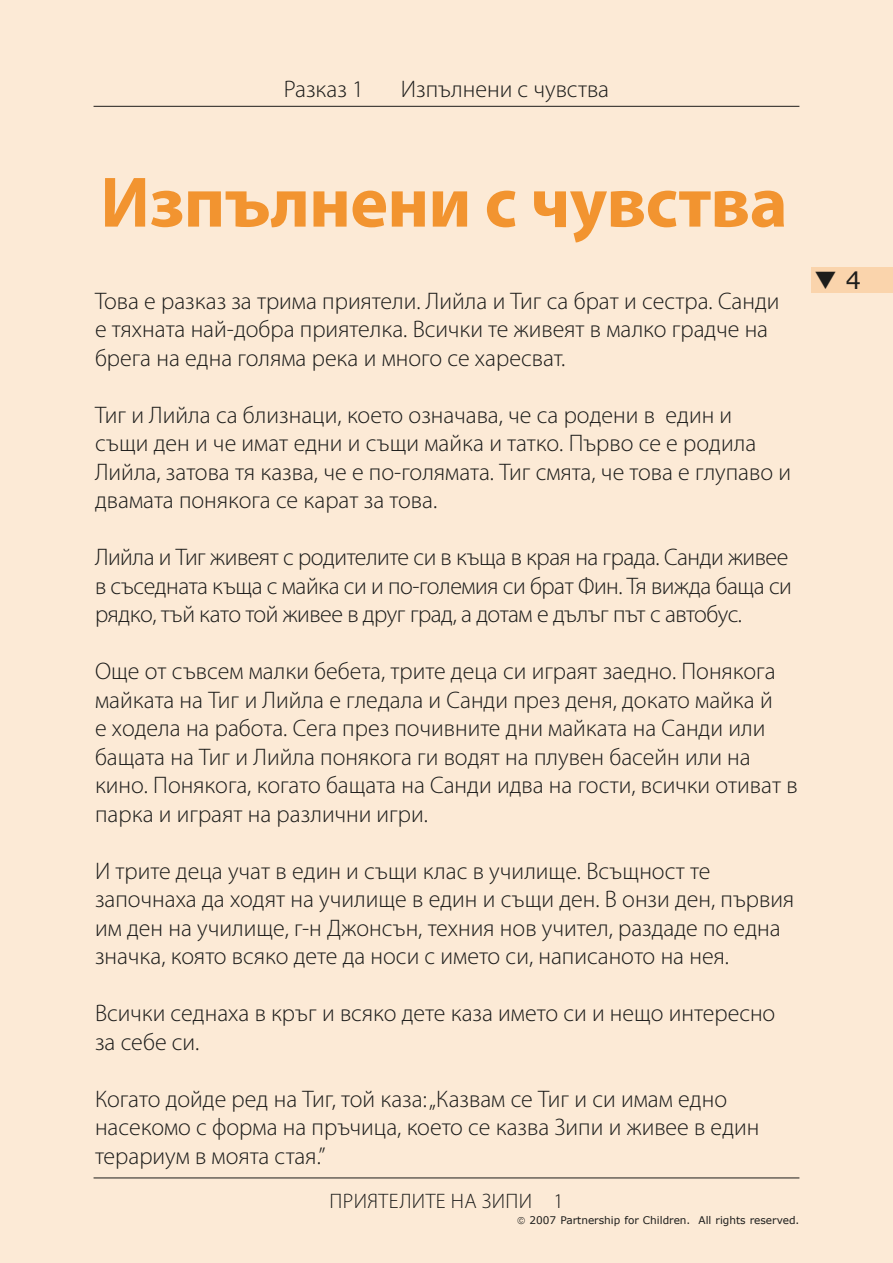
<style>
.page{position:relative;width:893px;height:1263px;background:#fcead6}
.page>*{position:absolute;margin:0;border:0;box-sizing:border-box;transform-origin:0 0}
.t1{font:700 72px "Myriad Pro";letter-spacing:-.01em;color:#f29430}
.t2{font:300 24px/28.5px "Myriad Pro";color:#1d1d1b}
.t3{font:300 24px/28.5px "Myriad Pro";letter-spacing:-.02em;color:#1d1d1b}
.t4{font:24px "Verdana";color:#1d1d1b}
.t5{font:300 21px "Myriad Pro";letter-spacing:.02em;color:#1d1d1b}
.t6{font:10.5px "Verdana";color:#1d1d1b}
</style>
<div class="page">
<hr style="left:94px;top:106px;width:705px;height:1px;background:#1d1d1b">
<hr style="left:94px;top:1177px;width:705px;height:1px;background:#1d1d1b">
<div style="left:811px;top:267px;width:82px;height:26px;background:#fad4ac"></div>
<p class="t2" style="left:284px;top:75px;width:82px">Разказ 1</p>
<p class="t2" style="left:401px;top:75px;width:210px">Изпълнени с чувства</p>
<h1 class="t1" style="left:100px;top:155px;width:689px">Изпълнени с чувства</h1>
<p class="t2" style="left:95px;top:287px;width:686px">Това е разказ за трима приятели. Лийла и Тиг са брат и сестра. Санди е тяхната най-добра приятелка. Всички те живеят в малко градче на брега на една голяма река и много се харесват.</p>
<p class="t2" style="left:95px;top:401px;width:697px">Тиг и Лийла са близнаци, което означава, че са родени в един и същи ден и че имат едни и същи майка и татко. Първо се е родила Лийла, затова тя казва, че е по-голямата. Тиг смята, че това е глупаво и двамата понякога се карат за това.</p>
<p class="t3" style="left:95px;top:543px;width:698px">Лийла и Тиг живеят с родителите си в къща в края на града. Санди живее в съседната къща с майка си и по-големия си брат Фин. Тя вижда баща си рядко, тъй като той живее в друг град, а дотам е дълъг път с автобус.</p>
<p class="t2" style="left:95px;top:657px;width:704px">Още от съвсем малки бебета, трите деца си играят заедно. Понякога майката на Тиг и Лийла е гледала и Санди през деня, докато майка й<br>е ходела на работа. Сега през почивните дни майката на Санди или бащата на Тиг и Лийла понякога ги водят на плувен басейн или на кино. Понякога, когато бащата на Санди идва на гости, всички отиват в парка и играят на различни игри.</p>
<p class="t2" style="left:95px;top:857px;width:701px">И трите деца учат в един и същи клас в училище. Всъщност те започнаха да ходят на училище в един и същи ден. В онзи ден, първия им ден на училище, г-н Джонсън, техния нов учител, раздаде по една значка, която всяко дете да носи с името си, написаното на нея.</p>
<p class="t2" style="left:95px;top:999px;width:682px">Всички седнаха в кръг и всяко дете каза името си и нещо интересно за себе си.</p>
<p class="t2" style="left:95px;top:1085px;width:666px">Когато дойде ред на Тиг, той каза: „Казвам се Тиг и си имам едно насекомо с форма на пръчица, което се казва Зипи и живее в един терариум в моята стая.”</p>
<p class="t5" style="left:329px;top:1189px;width:174px">Приятелите на Зипи</p>
<p class="t5" style="left:554px;top:1189px;width:12px">1</p>
<p class="t6" style="left:530px;top:1214px;width:271px">2007 Partnership for Children. All rights reserved.</p>
<p class="t4" style="left:814px;top:265px;width:49px">❑ 4</p>
</div>
